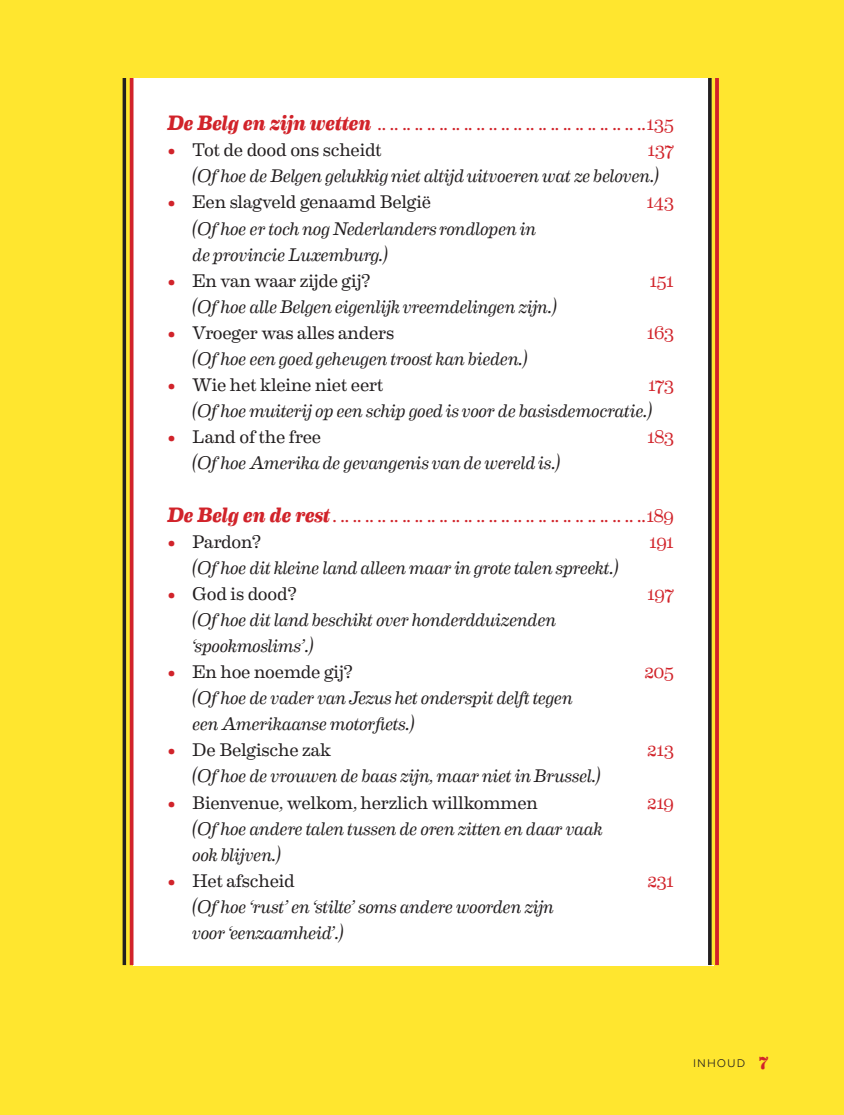
<style>
.page{position:relative;width:844px;height:1115px;background:#fff}
.page>*{position:absolute;margin:0;border:0;box-sizing:border-box;transform-origin:0 0}
.t1{font:italic 18.38px/26.1px "Eames Century Modern";letter-spacing:-.015em;color:#231f20}
.t2{font:18.38px "Eames Century Modern";letter-spacing:-.02em;color:#231f20}
.t3{font:18.38px "Eames Century Modern";letter-spacing:-.03em;color:#d1232a}
.t4{font:300 14px "Proxima Nova";letter-spacing:.075em;color:#231f20}
.s1{font-weight:700;font-style:italic;font-size:21px}
.s2{color:#d1232a}
.s3{font-family:"Eames Century Modern";font-weight:700;font-size:17.5px;color:#d1232a}
</style>
<div class="page">
<div style="left:0;top:0;width:843px;height:1114px;background:#ffe62f"></div>
<div style="left:133px;top:78px;width:580px;height:887px;background:#fff"></div>
<hr style="left:123px;top:78px;width:3px;height:887px;background:#231f20">
<svg style="left:126px;top:78px;width:4px;height:887px"></svg>
<hr style="left:130px;top:78px;width:3px;height:887px;background:#d1232a">
<svg style="left:708px;top:78px;width:3px;height:887px;background:#272324"></svg>
<hr style="left:711px;top:78px;width:3px;height:887px;background:#ffe62f">
<svg style="left:715px;top:78px;width:3px;height:887px;background:#d2292a"></svg>
<p class="t3" style="left:167px;top:110px;width:507px"><span class="s1">De Belg en zijn wetten</span>. .. .. .. .. .. .. .. .. .. .. .. .. .. .. .. .. .. .. .. .. .. 135</p>
<p class="t2" style="left:167px;top:136px;width:216px"><span class="s2">•</span> Tot de dood ons scheidt</p>
<p class="t3" style="left:647px;top:136px;width:28px">137</p>
<p class="t1" style="left:192px;top:162px;width:468px">(Of hoe de Belgen gelukkig niet altijd uitvoeren wat ze beloven.)</p>
<p class="t2" style="left:167px;top:188px;width:265px"><span class="s2">•</span> Een slagveld genaamd België</p>
<p class="t3" style="left:646px;top:188px;width:29px">143</p>
<p class="t1" style="left:192px;top:214px;width:345px">(Of hoe er toch nog Nederlanders rondlopen in de provincie Luxemburg.)</p>
<p class="t2" style="left:167px;top:267px;width:204px"><span class="s2">•</span> En van waar zijde gij?</p>
<p class="t3" style="left:649px;top:267px;width:26px">151</p>
<p class="t1" style="left:192px;top:292px;width:366px">(Of hoe alle Belgen eigenlijk vreemdelingen zijn.)</p>
<p class="t2" style="left:167px;top:319px;width:228px"><span class="s2">•</span> Vroeger was alles anders</p>
<p class="t3" style="left:646px;top:319px;width:28px">163</p>
<p class="t1" style="left:192px;top:344px;width:337px">(Of hoe een goed geheugen troost kan bieden.)</p>
<p class="t2" style="left:167px;top:371px;width:217px"><span class="s2">•</span> Wie het kleine niet eert</p>
<p class="t3" style="left:648px;top:371px;width:27px">173</p>
<p class="t1" style="left:192px;top:396px;width:461px">(Of hoe muiterij op een schip goed is voor de basisdemocratie.)</p>
<p class="t2" style="left:167px;top:423px;width:155px"><span class="s2">•</span> Land of the free</p>
<p class="t3" style="left:647px;top:423px;width:28px">183</p>
<p class="t1" style="left:192px;top:448px;width:369px">(Of hoe Amerika de gevangenis van de wereld is.)</p>
<p class="t3" style="left:167px;top:501px;width:170px"><span class="s1">De Belg en de rest</span>..................................................</p>
<p class="t3" style="left:641px;top:501px;width:34px">.189</p>
<p class="t2" style="left:167px;top:527px;width:95px"><span class="s2">•</span> Pardon?</p>
<p class="t3" style="left:649px;top:527px;width:26px">191</p>
<p class="t1" style="left:192px;top:553px;width:427px">(Of hoe dit kleine land alleen maar in grote talen spreekt.)</p>
<p class="t2" style="left:167px;top:579px;width:131px"><span class="s2">•</span> God is dood?</p>
<p class="t3" style="left:647px;top:579px;width:28px">197</p>
<p class="t1" style="left:192px;top:605px;width:365px">(Of hoe dit land beschikt over honderdduizenden ‘spookmoslims’.)</p>
<p class="t2" style="left:167px;top:658px;width:187px"><span class="s2">•</span> En hoe noemde gij?</p>
<p class="t3" style="left:644px;top:658px;width:31px">205</p>
<p class="t1" style="left:192px;top:683px;width:382px">(Of hoe de vader van Jezus het onderspit delft tegen een Amerikaanse motorfiets.)</p>
<p class="t2" style="left:167px;top:736px;width:165px"><span class="s2">•</span> De Belgische zak</p>
<p class="t3" style="left:646px;top:736px;width:28px">213</p>
<p class="t1" style="left:192px;top:761px;width:410px">(Of hoe de vrouwen de baas zijn, maar niet in Brussel.)</p>
<p class="t2" style="left:167px;top:788px;width:372px"><span class="s2">•</span> Bienvenue, welkom, herzlich willkommen</p>
<p class="t3" style="left:646px;top:788px;width:28px">219</p>
<p class="t1" style="left:192px;top:813px;width:412px">(Of hoe andere talen tussen de oren zitten en daar vaak ook blijven.)</p>
<p class="t2" style="left:167px;top:866px;width:129px"><span class="s2">•</span> Het afscheid</p>
<p class="t3" style="left:647px;top:866px;width:28px">231</p>
<p class="t1" style="left:192px;top:892px;width:363px">(Of hoe ‘rust’ en ‘stilte’ soms andere woorden zijn voor ‘eenzaamheid’.)</p>
<p class="t4" style="left:692px;top:1052px;width:77px">Inhoud <span class="s3">7</span></p>
</div>
